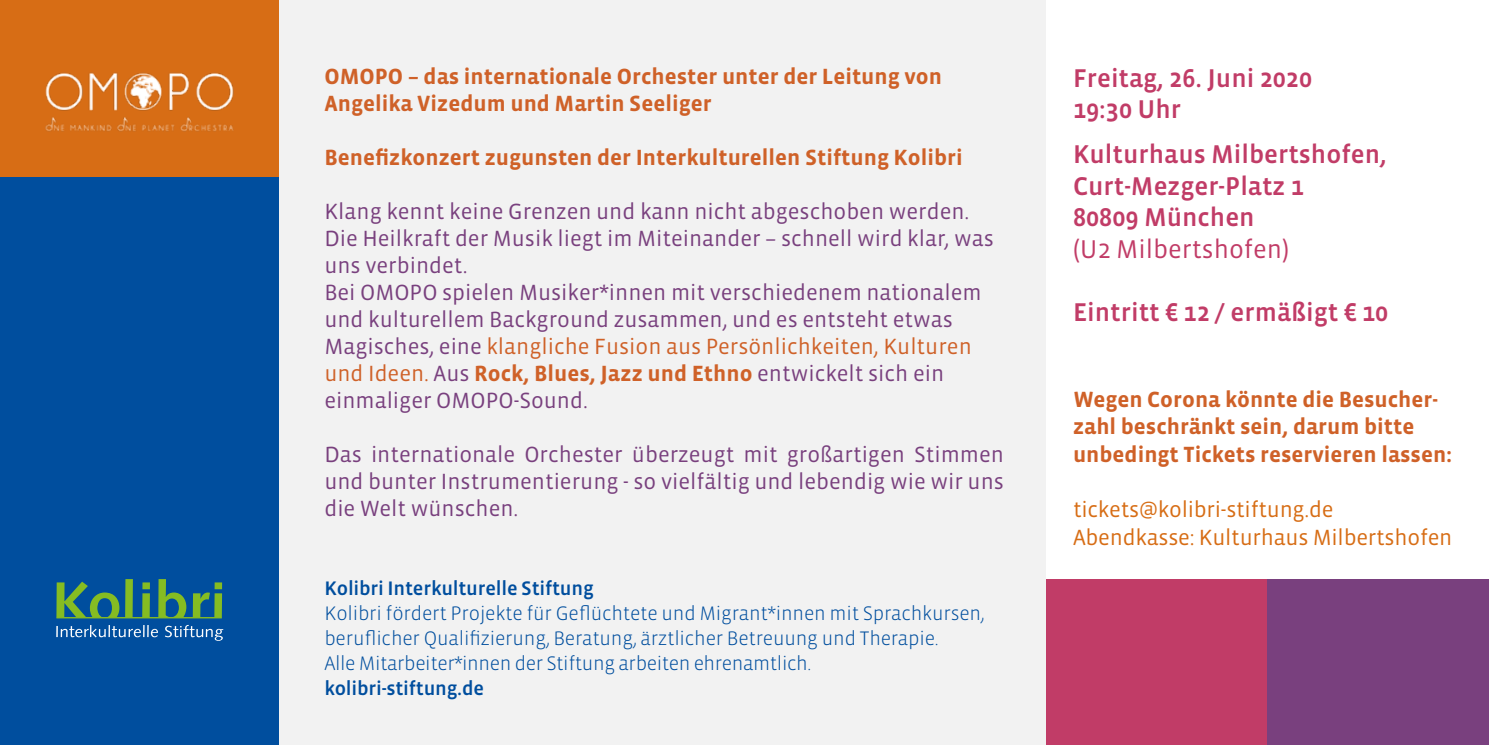
<style>
.page{position:relative;width:1489px;height:745px;background:#fff}
.page>*{position:absolute;margin:0;border:0;box-sizing:border-box;transform-origin:0 0}
.t1{font:26.25px/31.5px "Vista Sans Med";color:#c13c67}
.t2{font:26.25px "Vista Sans";color:#c13c67}
.t3{font:22.5px/27px "Vista Sans";color:#79407e}
.t4{font:700 22.5px/27.2px "Vista Sans";color:#cf6128}
.t5{font:22.5px/27.5px "Vista Sans";letter-spacing:-.01em;color:#d76d15}
.t6{font:300 20px/25px "Vista Sans";letter-spacing:-.01em;color:#004e9e}
.t7{font:20px "Vista Sans Med";letter-spacing:-.01em;color:#004e9e}
.s1{color:#cf6128}
.s2{font-weight:700;color:#cf6128}
</style>
<div class="page">
<div style="left:0;top:0;width:279px;height:182px;background:#d76d15"></div>
<div style="left:0;top:177px;width:279px;height:567px;background:#004e9e"></div>
<div style="left:279px;top:0;width:766px;height:744px;background:#f2f2f2"></div>
<svg style="left:56px;top:579px;width:166px;height:37px"></svg>
<svg style="left:56px;top:624px;width:167px;height:16px"></svg>
<hr style="left:56px;top:616px;width:166px;height:2px;background:#85bc22">
<div style="left:1045px;top:578px;width:222px;height:166px;background:#c13c67"></div>
<div style="left:1267px;top:578px;width:221px;height:166px;background:#79407e"></div>
<img style="left:45px;top:72px;width:189px;height:60px">
<p class="t4" style="left:324px;top:63px;width:619px">OMOPO – das internationale Orchester unter der Leitung von<br>Angelika Vizedum und Martin Seeliger</p>
<p class="t4" style="left:324px;top:144px;width:640px">Benefizkonzert zugunsten der Interkulturellen Stiftung Kolibri</p>
<p class="t3" style="left:324px;top:198px;width:671px">Klang kennt keine Grenzen und kann nicht abgeschoben werden.<br>Die Heilkraft der Musik liegt im Miteinander – schnell wird klar, was uns verbindet.<br>Bei OMOPO spielen Musiker*innen mit verschiedenem nationalem und kulturellem Background zusammen, und es entsteht etwas Magisches, eine <span class="s1">klangliche Fusion aus Persönlichkeiten, Kulturen und Ideen.</span> Aus <span class="s2">Rock, Blues, Jazz und Ethno</span> entwickelt sich ein einmaliger OMOPO-Sound.</p>
<p class="t3" style="left:324px;top:441px;width:681px;text-align:justify">Das internationale Orchester überzeugt mit großartigen Stimmen und bunter Instrumentierung - so vielfältig und lebendig wie wir uns die Welt wünschen.</p>
<p class="t7" style="left:324px;top:577px;width:271px">Kolibri Interkulturelle Stiftung</p>
<p class="t6" style="left:324px;top:600px;width:662px">Kolibri fördert Projekte für Geflüchtete und Migrant*innen mit Sprachkursen, beruflicher Qualifizierung, Beratung, ärztlicher Betreuung und Therapie.<br>Alle Mitarbeiter*innen der Stiftung arbeiten ehrenamtlich.</p>
<p class="t7" style="left:324px;top:677px;width:161px">kolibri-stiftung.de</p>
<p class="t1" style="left:1072px;top:63px;width:241px">Freitag, 26. Juni 2020<br>19:30 Uhr</p>
<p class="t1" style="left:1072px;top:139px;width:315px">Kulturhaus Milbertshofen,<br>Curt-Mezger-Platz 1<br>80809 München</p>
<p class="t2" style="left:1072px;top:236px;width:218px">(U2 Milbertshofen)</p>
<p class="t1" style="left:1072px;top:297px;width:317px">Eintritt € 12 / ermäßigt € 10</p>
<p class="t4" style="left:1072px;top:386px;width:381px">Wegen Corona könnte die Besucher&shy;zahl beschränkt sein, darum bitte unbedingt Tickets reservieren lassen:</p>
<p class="t5" style="left:1072px;top:496px;width:381px">tickets@kolibri-stiftung.de<br>Abendkasse: Kulturhaus Milbertshofen</p>
</div>
